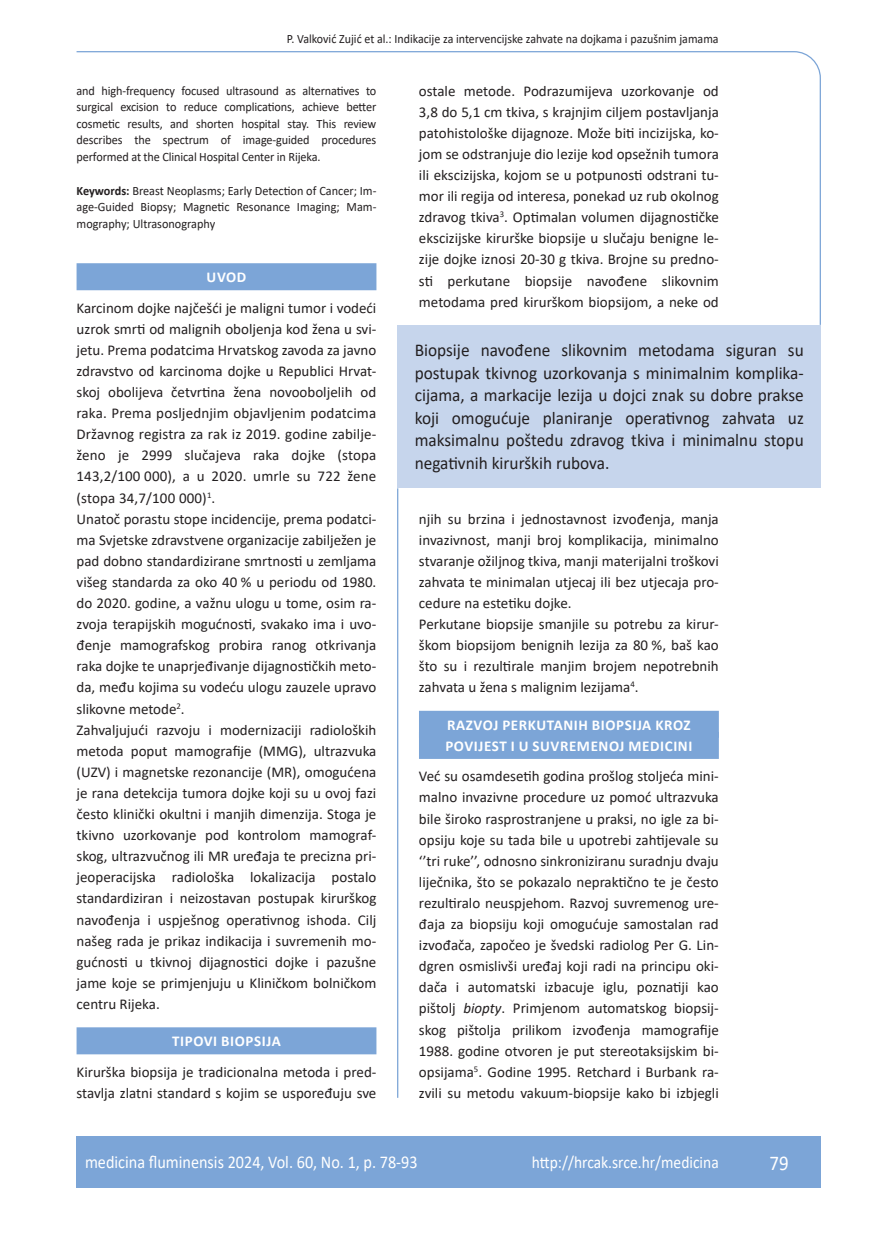
<style>
.page{position:relative;width:872px;height:1234px;background:#fff}
.page>*{position:absolute;margin:0;border:0;box-sizing:border-box;transform-origin:0 0}
.t1{font:21px "Calibri";color:#fff;scale:.9 1}
.anterfile{font:18px/22.5px "Calibri";color:#231f20;text-align:justify;scale:.96 1}
.t2{font:18px "Calibri";color:#fff;scale:.9 1}
.t3{font:17.25px "Calibri";color:#fff;scale:.9 1}
.osnovni_tekst{font:15px/21.1px "Calibri";color:#231f20;text-align:justify}
.naslov_ruler{font:700 15px "Calibri";letter-spacing:.04em;color:#fff}
.summary{font:12.75px/16.6px "Calibri";letter-spacing:-.01em;color:#231f20;text-align:justify;scale:.96 1}
.key_words{font:12.75px/16.6px "Calibri";color:#231f20;text-align:justify;scale:.96 1}
.glava{font:12.75px "Calibri";color:#231f20;scale:.94 1}
.s1{font-weight:700}
.s2{font-style:italic}
</style>
<div class="page">
<svg style="left:76px;top:51px;width:745px;height:275px"></svg>
<hr style="left:397px;top:488px;width:1px;height:609px;background:#7ca5d7">
<div style="left:77px;top:1135px;width:744px;height:51px;background:#7ca5d7"></div>
<div style="left:77px;top:263px;width:299px;height:27px;background:#7ca5d7"></div>
<div style="left:77px;top:1027px;width:299px;height:27px;background:#7ca5d7"></div>
<div style="left:398px;top:325px;width:423px;height:163px;background:#c6d5ec"></div>
<div style="left:419px;top:710px;width:300px;height:27px;background:#7ca5d7"></div>
<div style="left:419px;top:731px;width:300px;height:27px;background:#7ca5d7"></div>
<p class="glava" style="left:287px;top:29px;width:461px">P. Valković Zujić et al.: Indikacije za intervencijske zahvate na dojkama i pazušnim jamama</p>
<p class="summary" style="left:77px;top:82px;width:314px">and high-frequency focused ultrasound as alternatives to surgical excision to reduce complications, achieve better cosmetic results, and shorten hospital stay. This review describes the spectrum of image-guided procedures performed at the Clinical Hospital Center in Rijeka.</p>
<p class="key_words" style="left:77px;top:182px;width:314px"><span class="s1">Keywords:</span> Breast Neoplasms; Early Detection of Cancer; Im&shy;age-Guided Biopsy; Magnetic Resonance Imaging; Mam&shy;mography; Ultrasonography</p>
<p class="naslov_ruler" style="left:207px;top:266px;width:41px">UVOD</p>
<p class="osnovni_tekst" style="left:77px;top:296px;width:301px">Karcinom dojke najčešći je maligni tumor i vodeći uzrok smrti od malignih oboljenja kod žena u svi&shy;jetu. Prema podatcima Hrvatskog zavoda za javno zdravstvo od karcinoma dojke u Republici Hrvat&shy;skoj obolijeva četvrtina žena novooboljelih od raka. Prema posljednjim objavljenim podatcima Državnog registra za rak iz 2019. godine zabilje&shy;ženo je 2999 slučajeva raka dojke (stopa 143,2/100 000), a u 2020. umrle su 722 žene (stopa 34,7/100 000)<sup>1</sup>.</p>
<p class="osnovni_tekst" style="left:77px;top:507px;width:301px">Unatoč porastu stope incidencije, prema podatci&shy;ma Svjetske zdravstvene organizacije zabilježen je pad dobno standardizirane smrtnosti u zemljama višeg standarda za oko 40 % u periodu od 1980. do 2020. godine, a važnu ulogu u tome, osim ra&shy;zvoja terapijskih mogućnosti, svakako ima i uvo&shy;đenje mamografskog probira ranog otkrivanja raka dojke te unaprjeđivanje dijagnostičkih meto&shy;da, među kojima su vodeću ulogu zauzele upravo slikovne metode<sup>2</sup>.</p>
<p class="osnovni_tekst" style="left:77px;top:718px;width:301px">Zahvaljujući razvoju i modernizaciji radioloških metoda poput mamografije (MMG), ultrazvuka (UZV) i magnetske rezonancije (MR), omogućena je rana detekcija tumora dojke koji su u ovoj fazi često klinički okultni i manjih dimenzija. Stoga je tkivno uzorkovanje pod kontrolom mamograf&shy;skog, ultrazvučnog ili MR uređaja te precizna pri&shy;jeoperacijska radiološka lokalizacija postalo standardiziran i neizostavan postupak kirurškog navođenja i uspješnog operativnog ishoda. Cilj našeg rada je prikaz indikacija i suvremenih mo&shy;gućnosti u tkivnoj dijagnostici dojke i pazušne jame koje se primjenjuju u Kliničkom bolničkom centru Rijeka.</p>
<p class="naslov_ruler" style="left:172px;top:1030px;width:110px">TIPOVI BIOPSIJA</p>
<p class="osnovni_tekst" style="left:77px;top:1060px;width:301px">Kirurška biopsija je tradicionalna metoda i pred&shy;stavlja zlatni standard s kojim se uspoređuju sve</p>
<p class="osnovni_tekst" style="left:419px;top:80px;width:301px">ostale metode. Podrazumijeva uzorkovanje od 3,8 do 5,1 cm tkiva, s krajnjim ciljem postavljanja patohistološke dijagnoze. Može biti incizijska, ko&shy;jom se odstranjuje dio lezije kod opsežnih tumora ili ekscizijska, kojom se u potpunosti odstrani tu&shy;mor ili regija od interesa, ponekad uz rub okolnog zdravog tkiva<sup>3</sup>. Optimalan volumen dijagnostičke ekscizijske kirurške biopsije u slučaju benigne le&shy;zije dojke iznosi 20-30 g tkiva. Brojne su predno&shy;sti perkutane biopsije navođene slikovnim metodama pred kirurškom biopsijom, a neke od</p>
<p class="anterfile" style="left:415px;top:338px;width:407px">Biopsije navođene slikovnim metodama siguran su postupak tkivnog uzorkovanja s minimalnim komplika&shy;cijama, a markacije lezija u dojci znak su dobre prakse koji omogućuje planiranje operativnog zahvata uz maksimalnu poštedu zdravog tkiva i minimalnu stopu negativnih kirurških rubova.</p>
<p class="osnovni_tekst" style="left:419px;top:507px;width:301px">njih su brzina i jednostavnost izvođenja, manja invazivnost, manji broj komplikacija, minimalno stvaranje ožiljnog tkiva, manji materijalni troškovi zahvata te minimalan utjecaj ili bez utjecaja pro&shy;cedure na estetiku dojke.</p>
<p class="osnovni_tekst" style="left:419px;top:613px;width:301px">Perkutane biopsije smanjile su potrebu za kirur&shy;škom biopsijom benignih lezija za 80 %, baš kao što su i rezultirale manjim brojem nepotrebnih zahvata u žena s malignim lezijama<sup>4</sup>.</p>
<p class="naslov_ruler" style="left:447px;top:713px;width:245px">RAZVOJ PERKUTANIH BIOPSIJA KROZ</p>
<p class="naslov_ruler" style="left:445px;top:735px;width:248px">POVIJEST I U SUVREMENOJ MEDICINI</p>
<p class="osnovni_tekst" style="left:419px;top:765px;width:301px">Već su osamdesetih godina prošlog stoljeća mini&shy;malno invazivne procedure uz pomoć ultrazvuka bile široko rasprostranjene u praksi, no igle za bi&shy;opsiju koje su tada bile u upotrebi zahtijevale su ‘’tri ruke’’, odnosno sinkroniziranu suradnju dvaju liječnika, što se pokazalo nepraktično te je često rezultiralo neuspjehom. Razvoj suvremenog ure&shy;đaja za biopsiju koji omogućuje samostalan rad izvođača, započeo je švedski radiolog Per G. Lin&shy;dgren osmislivši uređaj koji radi na principu oki&shy;dača i automatski izbacuje iglu, poznatiji kao pištolj <span class="s2">biopty</span>. Primjenom automatskog biopsij&shy;skog pištolja prilikom izvođenja mamografije 1988. godine otvoren je put stereotaksijskim bi&shy;opsijama<sup>5</sup>. Godine 1995. Retchard i Burbank ra&shy;zvili su metodu vakuum-biopsije kako bi izbjegli</p>
<p class="t2" style="left:85px;top:1149px;width:371px">medicina fluminensis 2024, Vol. 60, No. 1, p. 78-93</p>
<p class="t3" style="left:532px;top:1150px;width:209px">http://hrcak.srce.hr/medicina</p>
<p class="t1" style="left:769px;top:1147px;width:23px">79</p>
</div>
